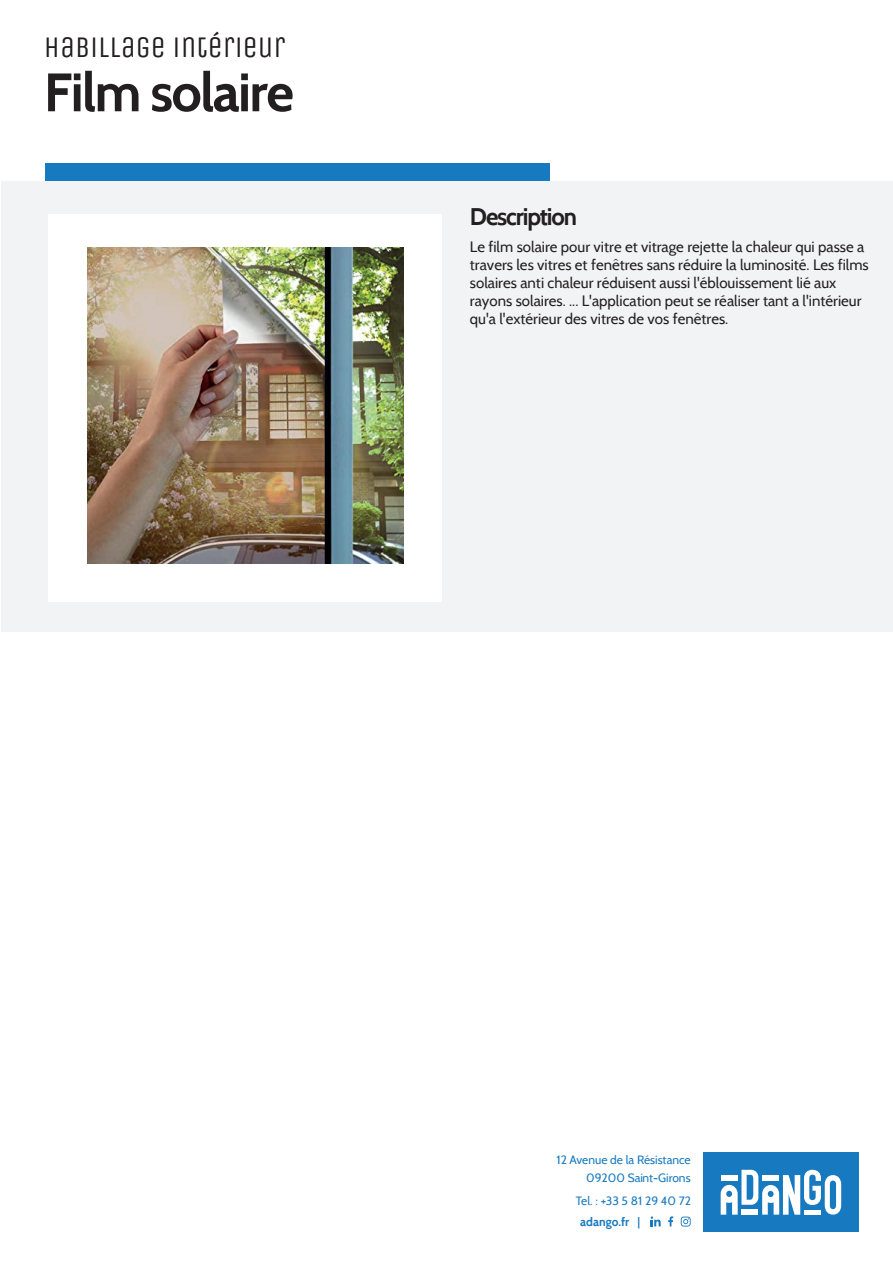
<style>
.page{position:relative;width:893px;height:1263px;background:#fff}
.page>*{position:absolute;margin:0;border:0;box-sizing:border-box;transform-origin:0 0}
.t1{font:700 54px "Cabin";letter-spacing:-.03em;color:#231f20}
.t2{font:30px "Unica One";color:#231f20}
.t3{font:700 24px "Cabin";letter-spacing:-.05em;color:#231f20}
.t4{font:15px/18px "Cabin";color:#231f20}
.t5{font:12px/18px "Cabin";color:#177ac0;text-align:right}
.t6{font:700 12px "Cabin";color:#1779bf}
</style>
<div class="page">
<div style="left:1px;top:181px;width:892px;height:450px;background:#f2f3f4"></div>
<div style="left:49px;top:214px;width:393px;height:388px;background:#fff"></div>
<div style="left:45px;top:163px;width:505px;height:18px;background:#1779bf"></div>
<div style="left:703px;top:1152px;width:155px;height:80px;background:#177ac0"></div>
<svg style="left:721px;top:1170px;width:120px;height:45px"></svg>
<div style="left:804px;top:1210px;width:17px;height:5px;background:#fff"></div>
<svg style="left:668px;top:1216px;width:5px;height:10px"></svg>
<svg style="left:681px;top:1216px;width:10px;height:10px"></svg>
<svg style="left:651px;top:1216px;width:10px;height:10px"></svg>
<img style="left:88px;top:248px;width:315px;height:315px">
<h2 class="t2" style="left:44px;top:29px;width:243px">HABILLAGE INTÉRIEUR</h2>
<h1 class="t1" style="left:44px;top:60px;width:252px">Film solaire</h1>
<h3 class="t3" style="left:470px;top:202px;width:109px">Description</h3>
<p class="t4" style="left:470px;top:237px;width:400px">Le film solaire pour vitre et vitrage rejette la chaleur qui passe a travers les vitres et fenêtres sans réduire la luminosité. Les films solaires anti chaleur réduisent aussi l'éblouissement lié aux rayons solaires. ... L'application peut se réaliser tant a l'intérieur qu'a l'extérieur des vitres de vos fenêtres.</p>
<p class="t5" style="left:557px;top:1151px;width:136px">12 Avenue de la Résistance<br>09200 Saint-Girons</p>
<p class="t5" style="left:576px;top:1191px;width:117px">Tel. : +33 5 81 29 40 72</p>
<p class="t6" style="left:580px;top:1215px;width:61px">adango.fr |</p>
</div>
